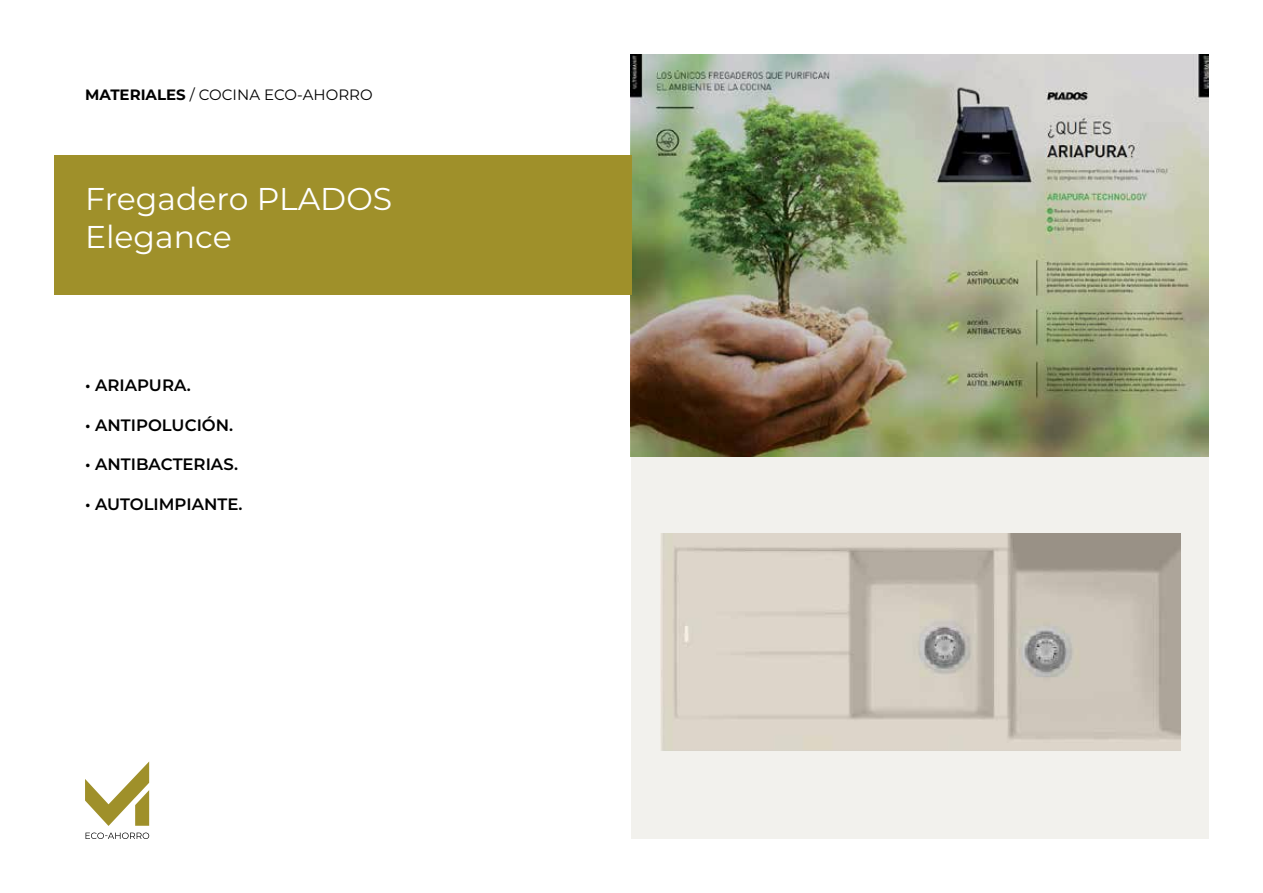
<style>
.page{position:relative;width:1263px;height:893px;background:#fff}
.page>*{position:absolute;margin:0;border:0;box-sizing:border-box;transform-origin:0 0}
.t1{font:31.5px/37.8px "Montserrat";color:#fff}
.t2{font:600 16.5px "Montserrat";color:#000}
.t3{font:15px "Montserrat";color:#000}
.s1{font-weight:700}
</style>
<div class="page">
<img style="left:631px;top:54px;width:578px;height:785px">
<div style="left:54px;top:155px;width:577px;height:140px;background:#9f902a"></div>
<img style="left:660px;top:534px;width:520px;height:216px">
<svg style="left:85px;top:761px;width:64px;height:65px"></svg>
<svg style="left:86px;top:833px;width:63px;height:6px"></svg>
<p class="t3" style="left:85px;top:84px;width:289px"><span class="s1">MATERIALES</span> / COCINA ECO-AHORRO</p>
<h1 class="t1" style="left:85px;top:179px;width:309px">Fregadero PLADOS<br>Elegance</h1>
<p class="t2" style="left:85px;top:374px;width:107px">• ARIAPURA.</p>
<p class="t2" style="left:85px;top:413px;width:150px">• ANTIPOLUCIÓN.</p>
<p class="t2" style="left:85px;top:453px;width:155px">• ANTIBACTERIAS.</p>
<p class="t2" style="left:85px;top:492px;width:159px">• AUTOLIMPIANTE.</p>
</div>
